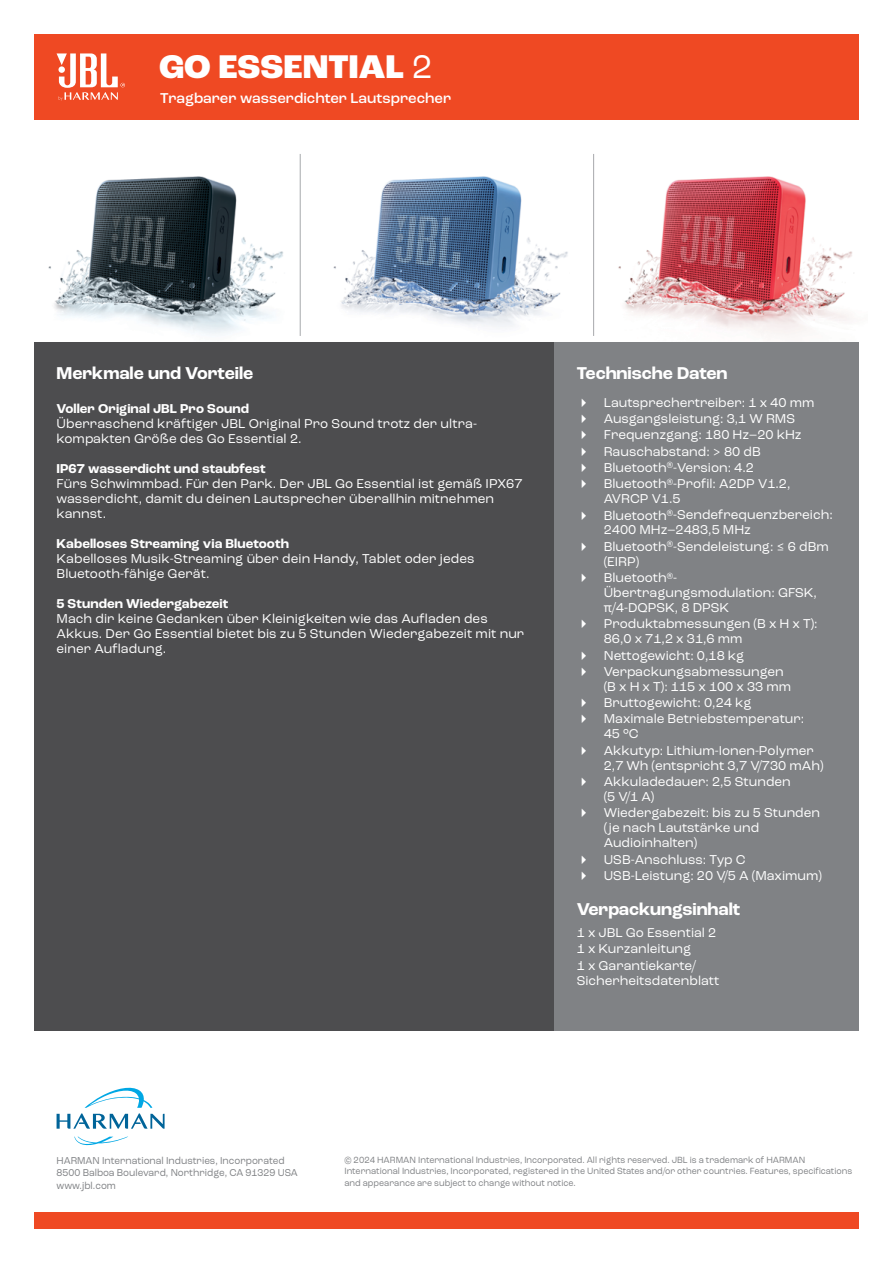
<style>
.page{position:relative;width:893px;height:1263px;background:#fff}
.page>*{position:absolute;margin:0;border:0;box-sizing:border-box;transform-origin:0 0}
.t1{font:800 34.5px "Roc Grotesk";color:#fff}
.t2{font:700 18px "Roc Grotesk";color:#fff}
.t3{font:500 15px "Roc Grotesk";color:#fff}
.t4{font:13.5px/16.4px "Roc Grotesk";color:#fff}
.t5{font:700 13.5px "Roc Grotesk";letter-spacing:.005em;color:#fff}
.t6{font:10.5px/12.6px "Roc Grotesk";color:#808285;scale:.94 1}
.t7{font:9.45px/11.4px "Roc Grotesk";color:#808285;scale:.94 1}
.s1{font-weight:400}
</style>
<div class="page">
<div style="left:34px;top:1213px;width:825px;height:16px;background:#ef4923"></div>
<svg style="left:74px;top:1137px;width:54px;height:8px"></svg>
<svg style="left:57px;top:1087px;width:108px;height:42px"></svg>
<div style="left:34px;top:34px;width:825px;height:85px;background:#ef4923"></div>
<svg style="left:57px;top:53px;width:68px;height:48px"></svg>
<img style="left:48px;top:176px;width:235px;height:158px">
<img style="left:333px;top:176px;width:235px;height:151px">
<img style="left:618px;top:176px;width:234px;height:159px">
<hr style="left:300px;top:154px;width:1px;height:182px;background:#a7a9ac">
<hr style="left:593px;top:154px;width:1px;height:182px;background:#a7a9ac">
<div style="left:34px;top:342px;width:520px;height:689px;background:#4d4d4f"></div>
<div style="left:554px;top:342px;width:305px;height:689px;background:#808285"></div>
<h1 class="t1" style="left:159px;top:45px;width:275px">GO ESSENTIAL <span class="s1">2</span></h1>
<p class="t3" style="left:160px;top:89px;width:292px">Tragbarer wasserdichter Lautsprecher</p>
<h2 class="t2" style="left:57px;top:361px;width:198px">Merkmale und Vorteile</h2>
<p class="t5" style="left:57px;top:400px;width:194px">Voller Original JBL Pro Sound</p>
<p class="t4" style="left:57px;top:416px;width:422px;line-height:15px">Überraschend kräftiger JBL Original Pro Sound trotz der ultra&shy;kompakten Größe des Go Essential 2.</p>
<p class="t5" style="left:57px;top:460px;width:211px">IP67 wasserdicht und staubfest</p>
<p class="t4" style="left:57px;top:476px;width:467px;line-height:15px">Fürs Schwimmbad. Für den Park. Der JBL Go Essential ist gemäß IPX67 wasserdicht, damit du deinen Lautsprecher überallhin mitnehmen kannst.</p>
<p class="t5" style="left:57px;top:535px;width:234px">Kabelloses Streaming via Bluetooth</p>
<p class="t4" style="left:57px;top:551px;width:419px;line-height:15px">Kabelloses Musik-Streaming über dein Handy, Tablet oder jedes<br>Bluetooth-fähige Gerät.</p>
<p class="t5" style="left:57px;top:595px;width:173px">5 Stunden Wiedergabezeit</p>
<p class="t4" style="left:57px;top:611px;width:469px;line-height:15px">Mach dir keine Gedanken über Kleinigkeiten wie das Aufladen des<br>Akkus. Der Go Essential bietet bis zu 5 Stunden Wiedergabezeit mit nur einer Aufladung.</p>
<h2 class="t2" style="left:577px;top:361px;width:152px">Technische Daten</h2>
<p class="t4" style="left:604px;top:394px;width:212px">Lautsprechertreiber: 1 x 40 mm<br>Ausgangsleistung: 3,1 W RMS<br>Frequenzgang: 180 Hz–20 kHz<br>Rauschabstand: &gt; 80 dB<br>Bluetooth<sup>®</sup>-Version: 4.2<br>Bluetooth<sup>®</sup>-Profil: A2DP V1.2,</p>
<p class="t4" style="left:604px;top:491px;width:231px">AVRCP V1.5<br>Bluetooth<sup>®</sup>-Sendefrequenzbereich:</p>
<p class="t4" style="left:604px;top:522px;width:226px">2400 MHz–2483,5 MHz<br>Bluetooth<sup>®</sup>-Sendeleistung: ≤ 6 dBm</p>
<p class="t4" style="left:604px;top:553px;width:75px">(EIRP)<br>Bluetooth<sup>®</sup>-</p>
<p class="t4" style="left:604px;top:585px;width:215px;line-height:15px">Übertragungsmodulation: GFSK, π/4-DQPSK, 8 DPSK</p>
<p class="t4" style="left:604px;top:616px;width:215px;line-height:15px">Produktabmessungen (B x H x T):<br>86,0 x 71,2 x 31,6 mm</p>
<p class="t4" style="left:604px;top:647px;width:181px">Nettogewicht: 0,18 kg<br>Verpackungsabmessungen</p>
<p class="t4" style="left:604px;top:678px;width:202px">(B x H x T): 115 x 100 x 33 mm<br>Bruttogewicht: 0,24 kg<br>Maximale Betriebstemperatur:</p>
<p class="t4" style="left:604px;top:726px;width:212px">45 °C<br>Akkutyp: Lithium-Ionen-Polymer</p>
<p class="t4" style="left:604px;top:757px;width:221px">2,7 Wh (entspricht 3,7 V/730 mAh)<br>Akkuladedauer: 2,5 Stunden</p>
<p class="t4" style="left:604px;top:788px;width:218px">(5 V/1 A)<br>Wiedergabezeit: bis zu 5 Stunden</p>
<p class="t4" style="left:604px;top:820px;width:157px;line-height:15px">( je nach Lautstärke und<br>Audioinhalten)</p>
<p class="t4" style="left:604px;top:851px;width:220px">USB-Anschluss: Typ C<br>USB-Leistung: 20 V/5 A (Maximum)</p>
<h2 class="t2" style="left:577px;top:898px;width:165px">Verpackungsinhalt</h2>
<p class="t4" style="left:577px;top:924px;width:141px">1 x JBL Go Essential 2<br>1 x Kurzanleitung<br>1 x Garantiekarte/</p>
<p class="t4" style="left:577px;top:972px;width:144px">Sicherheitsdatenblatt</p>
<p class="t6" style="left:57px;top:1154px;width:258px">HARMAN International Industries, Incorporated<br>8500 Balboa Boulevard, Northridge, CA 91329 USA www.jbl.com</p>
<p class="t7" style="left:344px;top:1154px;width:542px">© 2024 HARMAN International Industries, Incorporated. All rights reserved. JBL is a trademark of HARMAN<br>International Industries, Incorporated, registered in the United States and/or other countries. Features, specifications and appearance are subject to change without notice.</p>
</div>
